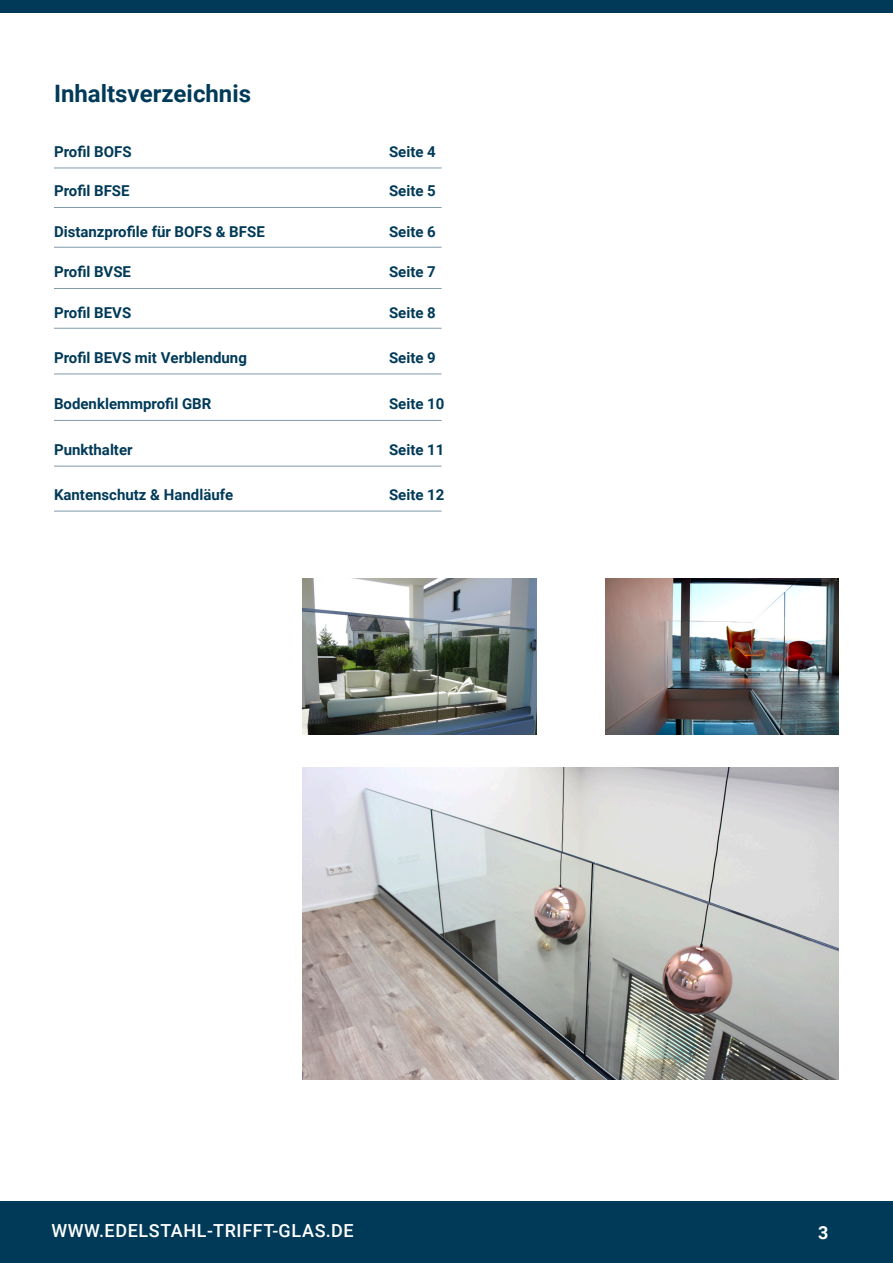
<style>
.page{position:relative;width:893px;height:1263px;background:#fff}
.page>*{position:absolute;margin:0;border:0;box-sizing:border-box;transform-origin:0 0}
.t1{font:700 24px "Roboto";color:#013a59}
.t2{font:500 18px "Roboto";letter-spacing:.035em;color:#fff}
.t3{font:700 18px "Roboto";color:#fff}
.t4{font:700 15px "Roboto";color:#013a59}
</style>
<div class="page">
<div style="left:0;top:0;width:893px;height:13px;background:#013a59"></div>
<div style="left:0;top:1201px;width:893px;height:62px;background:#013a59"></div>
<hr style="left:54px;top:168px;width:388px;height:1px;background:#7f9aaa">
<hr style="left:54px;top:207px;width:388px;height:1px;background:#7f9aaa">
<hr style="left:54px;top:247px;width:388px;height:1px;background:#7f9aaa">
<hr style="left:54px;top:288px;width:388px;height:1px;background:#7f9aaa">
<hr style="left:54px;top:328px;width:388px;height:1px;background:#7f9aaa">
<hr style="left:54px;top:374px;width:388px;height:1px;background:#7f9aaa">
<hr style="left:54px;top:420px;width:388px;height:1px;background:#7f9aaa">
<img style="left:303px;top:767px;width:536px;height:312px">
<img style="left:605px;top:579px;width:234px;height:156px">
<img style="left:303px;top:579px;width:234px;height:156px">
<hr style="left:54px;top:466px;width:388px;height:1px;background:#7f9aaa">
<hr style="left:54px;top:511px;width:388px;height:1px;background:#7f9aaa">
<p class="t1" style="left:54px;top:76px;width:199px">Inhaltsverzeichnis</p>
<p class="t4" style="left:54px;top:141px;width:79px">Profil BOFS</p>
<p class="t4" style="left:389px;top:141px;width:48px">Seite 4</p>
<p class="t4" style="left:54px;top:180px;width:77px">Profil BFSE</p>
<p class="t4" style="left:389px;top:180px;width:48px">Seite 5</p>
<p class="t4" style="left:54px;top:221px;width:212px">Distanzprofile für BOFS &amp; BFSE</p>
<p class="t4" style="left:389px;top:221px;width:48px">Seite 6</p>
<p class="t4" style="left:54px;top:261px;width:79px">Profil BVSE</p>
<p class="t4" style="left:389px;top:261px;width:48px">Seite 7</p>
<p class="t4" style="left:389px;top:302px;width:48px">Seite 8</p>
<p class="t4" style="left:54px;top:302px;width:79px">Profil BEVS</p>
<p class="t4" style="left:54px;top:348px;width:194px">Profil BEVS mit Verblendung</p>
<p class="t4" style="left:54px;top:393px;width:159px">Bodenklemmprofil GBR</p>
<p class="t4" style="left:389px;top:348px;width:48px">Seite 9</p>
<p class="t4" style="left:389px;top:393px;width:57px">Seite 10</p>
<p class="t4" style="left:54px;top:439px;width:80px">Punkthalter</p>
<p class="t4" style="left:389px;top:439px;width:57px">Seite 11</p>
<p class="t4" style="left:54px;top:484px;width:181px">Kantenschutz &amp; Handläufe</p>
<p class="t4" style="left:389px;top:484px;width:57px">Seite 12</p>
<p class="t2" style="left:51px;top:1218px;width:304px">WWW.EDELSTAHL-TRIFFT-GLAS.DE</p>
<p class="t3" style="left:818px;top:1220px;width:12px">3</p>
</div>
